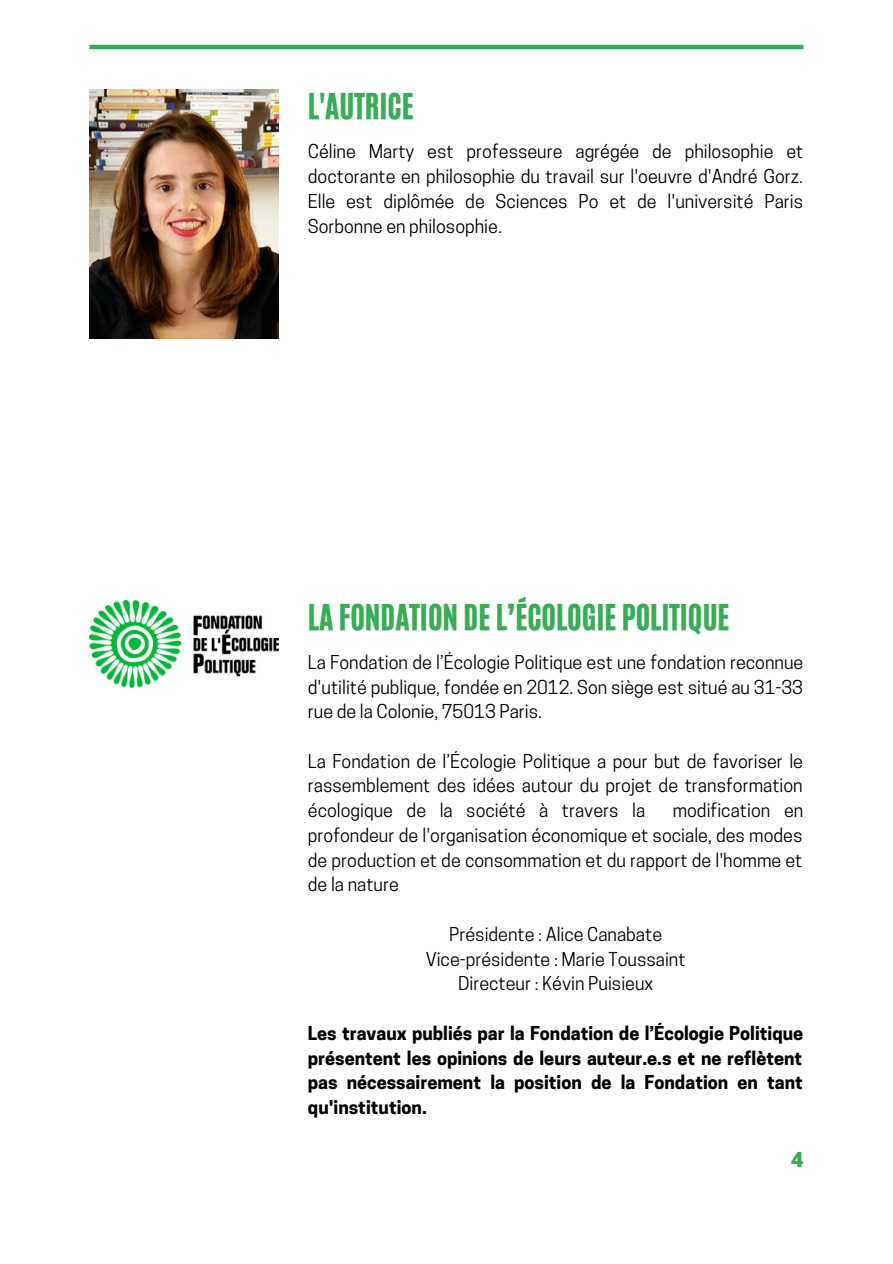
<style>
.page{position:relative;width:893px;height:1264px;background:#fff}
.page>*{position:absolute;margin:0;border:0;box-sizing:border-box;transform-origin:0 0}
.t1{font:30px "CA Generated";color:#37ad58}
.t2{font:800 21px "Open Sans";color:#37ad58}
.t3{font:18px/24.8px "Cooper Hewitt";color:#000;text-align:justify}
.t4{font:700 18px/24.8px "Cooper Hewitt";color:#000;text-align:justify}
</style>
<div class="page">
<hr style="left:89px;top:45px;width:714px;height:4px;background:#36ad58">
<img style="left:89px;top:89px;width:189px;height:250px">
<img style="left:89px;top:600px;width:189px;height:87px">
<h1 class="t1" style="left:308px;top:85px;width:107px">L'AUTRICE</h1>
<p class="t3" style="left:308px;top:141px;width:497px">Céline Marty est professeure agrégée de philosophie et doctorante en philosophie du travail sur l'oeuvre d'André Gorz.<br>Elle est diplômée de Sciences Po et de l'université Paris Sorbonne en philosophie.</p>
<h1 class="t1" style="left:308px;top:595px;width:423px">LA FONDATION DE L’ÉCOLOGIE POLITIQUE</h1>
<p class="t3" style="left:308px;top:652px;width:497px">La Fondation de l’Écologie Politique est une fondation reconnue d'utilité publique, fondée en 2012. Son siège est situé au 31-33 rue de la Colonie, 75013 Paris.</p>
<p class="t3" style="left:308px;top:750px;width:496px">La Fondation de l’Écologie Politique a pour but de favoriser le rassemblement des idées autour du projet de transformation écologique de la société à travers la</p>
<p class="t3" style="left:308px;top:800px;width:497px;text-indent:365px">modification en profondeur de l'organisation économique et sociale, des modes de production et de consommation et du rapport de l'homme et de la nature</p>
<p class="t3" style="left:425px;top:924px;width:261px;text-align:center">Présidente : Alice Canabate<br>Vice-présidente : Marie Toussaint<br>Directeur : Kévin Puisieux</p>
<p class="t4" style="left:308px;top:1022px;width:497px">Les travaux publiés par la Fondation de l’Écologie Politique présentent les opinions de leurs auteur.e.s et ne reflètent pas nécessairement la position de la Fondation en tant qu'institution.</p>
<p class="t2" style="left:791px;top:1144px;width:14px">4</p>
</div>
